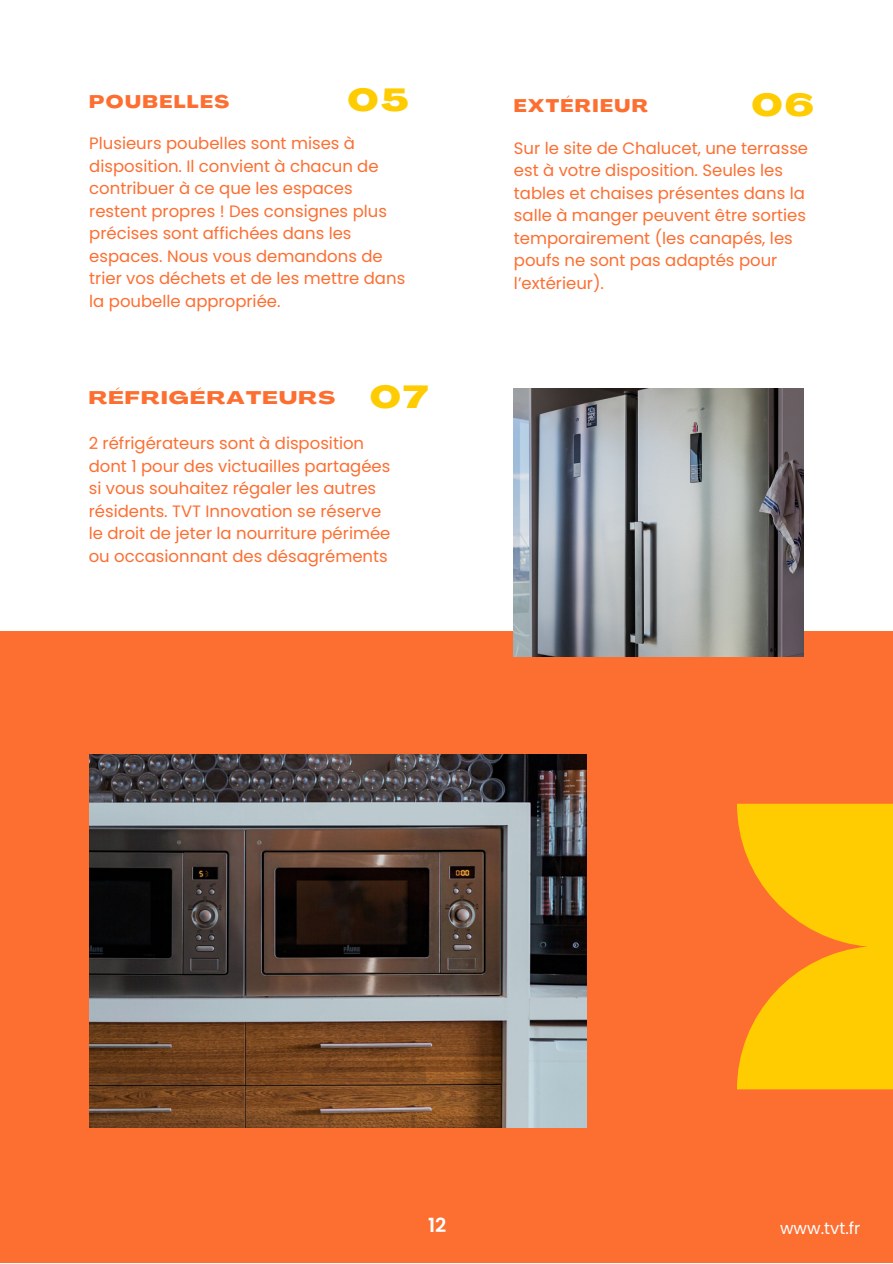
<style>
.page{position:relative;width:893px;height:1264px;background:#fff}
.page>*{position:absolute;margin:0;border:0;box-sizing:border-box;transform-origin:0 0}
.t1{font:800 31.5px "Agrandir Grand";color:#fecc00}
.t2{font:600 19.5px "Poppins";color:#fff}
.t3{font:800 expanded 18px "Agrandir";letter-spacing:.08em;color:#fd6e31}
.t4{font:800 18px "Agrandir Grand";letter-spacing:.08em;color:#fd6e31}
.t5{font:16.5px/22.5px "Poppins";color:#fd6e31}
.t6{font:16.5px "Poppins";color:#fff}
</style>
<div class="page">
<div style="left:0;top:631px;width:892px;height:631px;background:#fd6e31"></div>
<img style="left:514px;top:389px;width:289px;height:267px">
<img style="left:89px;top:754px;width:497px;height:373px">
<svg style="left:737px;top:803px;width:155px;height:286px"></svg>
<p class="t1" style="left:347px;top:87px;width:62px">05</p>
<p class="t5" style="left:89px;top:132px;width:317px">Plusieurs poubelles sont mises à disposition. Il convient à chacun de contribuer à ce que les espaces restent propres ! Des consignes plus précises sont affichées dans les espaces. Nous vous demandons de trier vos déchets et de les mettre dans la poubelle appropriée.</p>
<p class="t3" style="left:89px;top:94px;width:141px">POUBELLES</p>
<p class="t1" style="left:751px;top:92px;width:64px">06</p>
<p class="t5" style="left:514px;top:137px;width:296px">Sur le site de Chalucet, une terrasse est à votre disposition. Seules les tables et chaises présentes dans la salle à manger peuvent être sorties temporairement (les canapés, les poufs ne sont pas adaptés pour l’extérieur).</p>
<p class="t3" style="left:514px;top:99px;width:135px">EXTÉRIEUR</p>
<p class="t1" style="left:370px;top:384px;width:60px">07</p>
<p class="t5" style="left:89px;top:432px;width:303px">2 réfrigérateurs sont à disposition dont 1 pour des victuailles partagées si vous souhaitez régaler les autres résidents. TVT Innovation se réserve le droit de jeter la nourriture périmée ou occasionnant des désagréments</p>
<p class="t4" style="left:89px;top:391px;width:248px">RÉFRIGÉRATEURS</p>
<p class="t2" style="left:428px;top:1211px;width:20px">12</p>
<p class="t6" style="left:780px;top:1216px;width:82px">www.tvt.fr</p>
</div>
